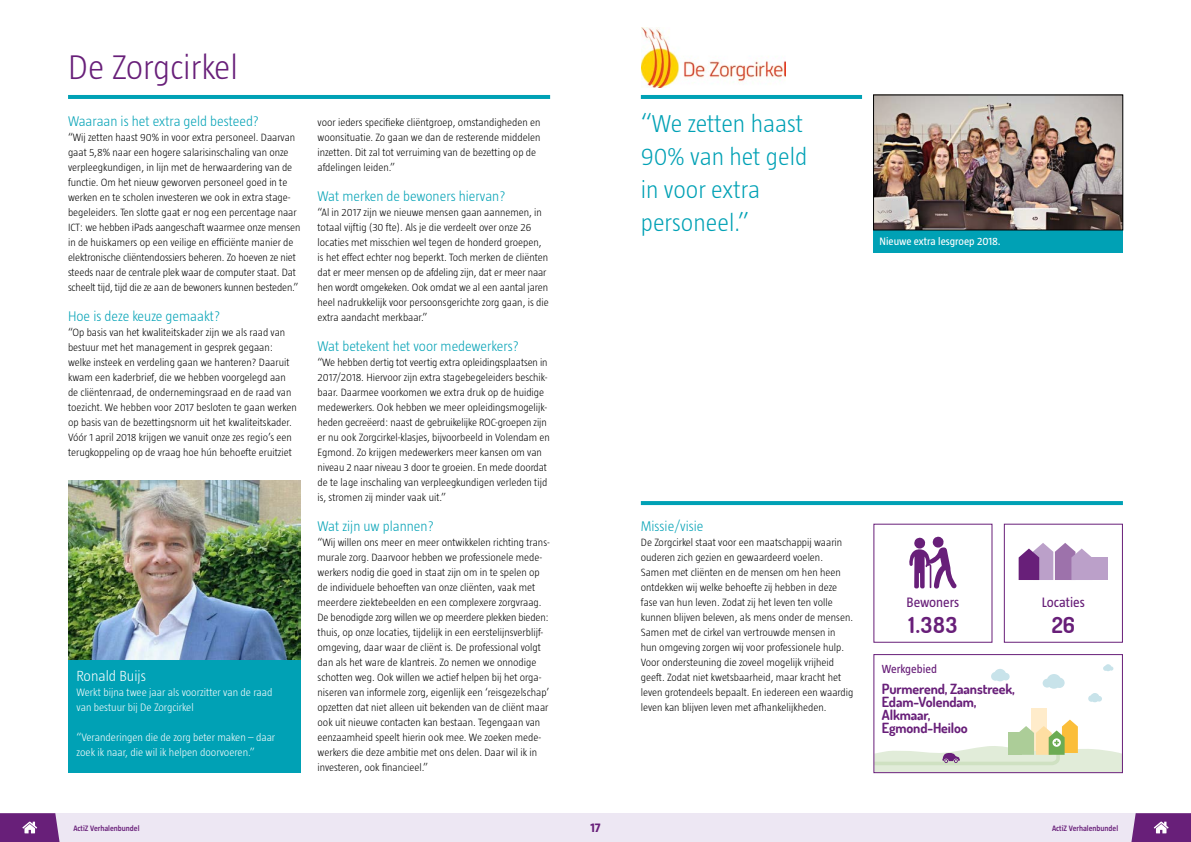
<style>
.page{position:relative;width:1191px;height:842px;background:#fff}
.page>*{position:absolute;margin:0;border:0;box-sizing:border-box;transform-origin:0 0}
.t1{font:300 35px "Taz";color:#681f79}
.t2{font:300 25px/33px "Taz";color:#00a1b5}
.t3{font:700 22px "Dosis";color:#681f79}
.t4{font:300 15px "Taz";color:#fff}
.t5{font:300 14.3px "Taz";color:#00a1b5}
.t6{font:700 14px/13px "Dosis";letter-spacing:-.01em;color:#681f79}
.t7{font:14px "Taz";color:#681f79}
.t8{font:700 13px "Taz";color:#681f79}
.t9{font:12px "Taz";color:#681f79}
.t10{font:300 11px/15px "Taz";color:#fff}
.t11{font:11px "Taz";color:#fff}
.t12{font:300 10.8px/15px "Taz";color:#000}
.t13{font:600 8px "Taz";color:#681f79}
</style>
<div class="page">
<div style="left:0;top:813px;width:1191px;height:29px;background:#ede7f3"></div>
<svg style="left:641px;top:501px;width:482px;height:4px;background:#03a2b6"></svg>
<svg style="left:1042px;top:674px;width:22px;height:15px"></svg>
<div style="left:1030px;top:709px;width:16px;height:42px;background:#ffeccb"></div>
<svg style="left:1088px;top:693px;width:14px;height:9px"></svg>
<div style="left:873px;top:654px;width:250px;height:119px;border:1px solid #681f79"></div>
<svg style="left:991px;top:669px;width:18px;height:12px"></svg>
<svg style="left:873px;top:720px;width:249px;height:52px"></svg>
<svg style="left:1103px;top:664px;width:10px;height:7px"></svg>
<svg style="left:0;top:813px;width:60px;height:29px;background:#773586"></svg>
<svg style="left:1131px;top:813px;width:60px;height:29px;background:#773586"></svg>
<div style="left:68px;top:537px;width:232px;height:236px;background:#00a1b5"></div>
<hr style="left:641px;top:95px;width:221px;height:4px;background:#00a1b5">
<hr style="left:68px;top:95px;width:482px;height:4px;background:#00a1b5">
<div style="left:873px;top:230px;width:250px;height:23px;background:#00a1b5"></div>
<img style="left:68px;top:480px;width:232px;height:180px">
<img style="left:641px;top:27px;width:144px;height:61px">
<img style="left:875px;top:97px;width:246px;height:131px">
<div style="left:873px;top:95px;width:250px;height:135px;border:1px solid #000"></div>
<svg style="left:909px;top:536px;width:47px;height:53px"></svg>
<div style="left:1003px;top:524px;width:120px;height:119px;border:1px solid #681f79"></div>
<svg style="left:1018px;top:543px;width:73px;height:37px"></svg>
<div style="left:1086px;top:557px;width:22px;height:23px;background:#bba0c9"></div>
<h1 class="t1" style="left:68px;top:49px;width:171px">De Zorgcirkel</h1>
<h3 class="t5" style="left:68px;top:114px;width:192px">Waaraan is het extra geld besteed?</h3>
<p class="t12" style="left:68px;top:130px;width:234px">“Wij zetten haast 90% in voor extra personeel. Daarvan gaat 5,8% naar een hogere salarisinschaling van onze verpleegkundigen, in lijn met de herwaardering van de functie. Om het nieuw geworven personeel goed in te werken en te scholen investeren we ook in extra stage&shy;begeleiders. Ten slotte gaat er nog een percentage naar ICT: we hebben iPads aangeschaft waarmee onze mensen in de huiskamers op een veilige en efficiënte manier de elektronische cliëntendossiers beheren. Zo hoeven ze niet steeds naar de centrale plek waar de computer staat. Dat scheelt tijd, tijd die ze aan de bewoners kunnen besteden.”</p>
<h3 class="t5" style="left:68px;top:309px;width:154px">Hoe is deze keuze gemaakt?</h3>
<p class="t12" style="left:68px;top:325px;width:230px">“Op basis van het kwaliteitskader zijn we als raad van bestuur met het management in gesprek gegaan: welke insteek en verdeling gaan we hanteren? Daaruit kwam een kaderbrief, die we hebben voorgelegd aan de cliëntenraad, de ondernemingsraad en de raad van toezicht. We hebben voor 2017 besloten te gaan werken op basis van de bezettingsnorm uit het kwaliteitskader.<br>Vóór 1 april 2018 krijgen we vanuit onze zes regio’s een terugkoppeling op de vraag hoe hún behoefte eruitziet</p>
<h3 class="t4" style="left:77px;top:668px;width:71px">Ronald Buijs</h3>
<p class="t10" style="left:77px;top:685px;width:197px">Werkt bijna twee jaar als voorzitter van de raad van bestuur bij De Zorgcirkel</p>
<p class="t10" style="left:77px;top:730px;width:200px">“Veranderingen die de zorg beter maken – daar zoek ik naar, die wil ik helpen doorvoeren.”</p>
<p class="t12" style="left:317px;top:115px;width:224px">voor ieders specifieke cliëntgroep, omstandigheden en woonsituatie. Zo gaan we dan de resterende middelen inzetten. Dit zal tot verruiming van de bezetting op de afdelingen leiden.”</p>
<h3 class="t5" style="left:317px;top:189px;width:189px">Wat merken de bewoners hiervan?</h3>
<p class="t12" style="left:317px;top:205px;width:233px">“Al in 2017 zijn we nieuwe mensen gaan aannemen, in totaal vijftig (30 fte). Als je die verdeelt over onze 26 locaties met misschien wel tegen de honderd groepen, is het effect echter nog beperkt. Toch merken de cliënten dat er meer mensen op de afdeling zijn, dat er meer naar hen wordt omgekeken. Ook omdat we al een aantal jaren heel nadrukkelijk voor persoonsgerichte zorg gaan, is die extra aandacht merkbaar.”</p>
<h3 class="t5" style="left:317px;top:339px;width:203px">Wat betekent het voor medewerkers?</h3>
<p class="t12" style="left:317px;top:355px;width:234px">“We hebben dertig tot veertig extra opleidingsplaatsen in 2017/2018. Hiervoor zijn extra stagebegeleiders beschik&shy;baar. Daarmee voorkomen we extra druk op de huidige medewerkers. Ook hebben we meer opleidingsmogelijk&shy;heden gecreëerd: naast de gebruikelijke ROC-groepen zijn er nu ook Zorgcirkel-klasjes, bijvoorbeeld in Volendam en Egmond. Zo krijgen medewerkers meer kansen om van niveau 2 naar niveau 3 door te groeien. En mede doordat de te lage inschaling van verpleegkundigen verleden tijd is, stromen zij minder vaak uit.”</p>
<h3 class="t5" style="left:317px;top:519px;width:118px">Wat zijn uw plannen?</h3>
<p class="t12" style="left:317px;top:535px;width:234px">“Wij willen ons meer en meer ontwikkelen richting trans&shy;murale zorg. Daarvoor hebben we professionele mede&shy;werkers nodig die goed in staat zijn om in te spelen op de individuele behoeften van onze cliënten, vaak met meerdere ziektebeelden en een complexere zorgvraag.<br>De benodigde zorg willen we op meerdere plekken bieden: thuis, op onze locaties, tijdelijk in een eerstelijnsverblijf&shy;omgeving, daar waar de cliënt is. De professional volgt dan als het ware de klantreis. Zo nemen we onnodige schotten weg. Ook willen we actief helpen bij het orga&shy;niseren van informele zorg, eigenlijk een ‘reisgezelschap’ opzetten dat niet alleen uit bekenden van de cliënt maar ook uit nieuwe contacten kan bestaan. Tegengaan van eenzaamheid speelt hierin ook mee. We zoeken mede&shy;werkers die deze ambitie met ons delen. Daar wil ik in investeren, ook financieel.”</p>
<h2 class="t2" style="left:641px;top:107px;width:168px">“We zetten haast<br>90% van het geld in voor extra personeel.”</h2>
<p class="t11" style="left:879px;top:235px;width:123px">Nieuwe extra lesgroep 2018.</p>
<h3 class="t5" style="left:641px;top:519px;width:64px">Missie/visie</h3>
<p class="t12" style="left:641px;top:535px;width:214px">De Zorgcirkel staat voor een maatschappij waarin ouderen zich gezien en gewaardeerd voelen.<br>Samen met cliënten en de mensen om hen heen ontdekken wij welke behoefte zij hebben in deze fase van hun leven. Zodat zij het leven ten volle kunnen blijven beleven, als mens onder de mensen.<br>Samen met de cirkel van vertrouwde mensen in hun omgeving zorgen wij voor professionele hulp.<br>Voor ondersteuning die zoveel mogelijk vrijheid geeft. Zodat niet kwetsbaarheid, maar kracht het leven grotendeels bepaalt. En iedereen een waardig leven kan blijven leven met afhankelijkheden.</p>
<p class="t7" style="left:906px;top:595px;width:54px">Bewoners</p>
<h3 class="t3" style="left:908px;top:611px;width:50px">1.383</h3>
<p class="t9" style="left:882px;top:662px;width:57px">Werkgebied</p>
<p class="t6" style="left:882px;top:682px;width:134px">Purmerend, Zaanstreek,<br>Edam-Volendam,<br>Alkmaar,<br>Egmond-Heiloo</p>
<p class="t7" style="left:1042px;top:595px;width:44px">Locaties</p>
<h3 class="t3" style="left:1051px;top:611px;width:25px">26</h3>
<p class="t13" style="left:73px;top:824px;width:68px">ActiZ Verhalenbundel</p>
<p class="t8" style="left:590px;top:821px;width:12px">17</p>
<p class="t13" style="left:1052px;top:824px;width:68px">ActiZ Verhalenbundel</p>
</div>
